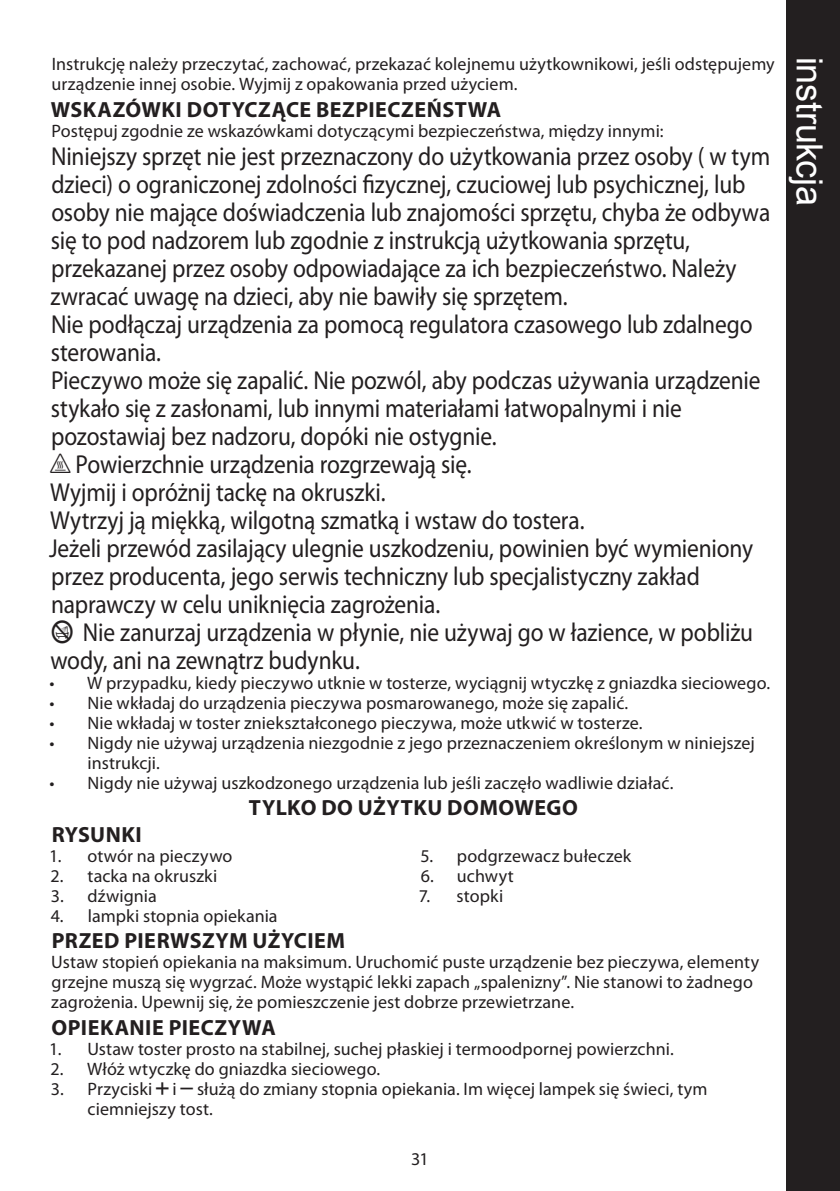
<style>
.page{position:relative;width:840px;height:1191px;background:#fff}
.page>*{position:absolute;margin:0;border:0;box-sizing:border-box;transform-origin:0 0}
.t1{font:36px "Arial";letter-spacing:-.01em;color:#fff}
.t2{font:26px/28px "Myriad Pro";letter-spacing:-.01em;color:#231f20;scale:.9 1}
.t3{font:700 22px "Myriad Pro";letter-spacing:.025em;color:#231f20}
.t4{font:18px/20px "Myriad Pro";letter-spacing:.005em;color:#231f20}
.s1{font-family:"Myriad IS Otext"}
.s2{font-family:"Myriad Graphics"}
</style>
<div class="page">
<div style="left:785px;top:0;width:54px;height:1191px;background:#231f20"></div>
<p class="t4" style="left:52px;top:54px;width:724px">Instrukcję należy przeczytać, zachować, przekazać kolejnemu użytkownikowi, jeśli odstępujemy urządzenie innej osobie. Wyjmij z opakowania przed użyciem.</p>
<p class="t3" style="left:51px;top:97px;width:452px">WSKAZÓWKI DOTYCZĄCE BEZPIECZEŃSTWA</p>
<p class="t4" style="left:51px;top:121px;width:613px">Postępuj zgodnie ze wskazówkami dotyczącymi bezpieczeństwa, między innymi:</p>
<p class="t2" style="left:49px;top:142px;width:802px">Niniejszy sprzęt nie jest przeznaczony do użytkowania przez osoby ( w tym dzieci) o ograniczonej zdolności fizycznej, czuciowej lub psychicznej, lub osoby nie mające doświadczenia lub znajomości sprzętu, chyba że odbywa się to pod nadzorem lub zgodnie z instrukcją użytkowania sprzętu, przekazanej przez osoby odpowiadające za ich bezpieczeństwo. Należy zwracać uwagę na dzieci, aby nie bawiły się sprzętem.<br>Nie podłączaj urządzenia za pomocą regulatora czasowego lub zdalnego sterowania.<br>Pieczywo może się zapalić. Nie pozwól, aby podczas używania urządzenie stykało się z zasłonami, lub innymi materiałami łatwopalnymi i nie pozostawiaj bez nadzoru, dopóki nie ostygnie.<br><span class="s1">h</span> Powierzchnie urządzenia rozgrzewają się.<br>Wyjmij i opróżnij tackę na okruszki.<br>Wytrzyj ją miękką, wilgotną szmatką i wstaw do tostera.<br>Jeżeli przewód zasilający ulegnie uszkodzeniu, powinien być wymieniony przez producenta, jego serwis techniczny lub specjalistyczny zakład naprawczy w celu uniknięcia zagrożenia.<br><span class="s1">b</span> Nie zanurzaj urządzenia w płynie, nie używaj go w łazience, w pobliżu wody, ani na zewnątrz budynku.</p>
<p class="t4" style="left:50px;top:673px;width:721px">• W przypadku, kiedy pieczywo utknie w tosterze, wyciągnij wtyczkę z gniazdka sieciowego.</p>
<p class="t4" style="left:50px;top:693px;width:580px">• Nie wkładaj do urządzenia pieczywa posmarowanego, może się zapalić.</p>
<p class="t4" style="left:50px;top:713px;width:594px">• Nie wkładaj w toster zniekształconego pieczywa, może utkwić w tosterze.</p>
<p class="t4" style="left:88px;top:733px;width:668px;text-indent:-38px">• Nigdy nie używaj urządzenia niezgodnie z jego przeznaczeniem określonym w niniejszej instrukcji.</p>
<p class="t4" style="left:50px;top:773px;width:625px">• Nigdy nie używaj uszkodzonego urządzenia lub jeśli zaczęło wadliwie działać.</p>
<p class="t3" style="left:249px;top:795px;width:330px">TYLKO DO UŻYTKU DOMOWEGO</p>
<p class="t3" style="left:52px;top:822px;width:91px">RYSUNKI</p>
<p class="t4" style="left:49px;top:845px;width:184px">1. otwór na pieczywo</p>
<p class="t4" style="left:50px;top:865px;width:168px">2. tacka na okruszki</p>
<p class="t4" style="left:51px;top:885px;width:107px">3. dźwignia</p>
<p class="t4" style="left:51px;top:905px;width:228px">4. lampki stopnia opiekania</p>
<p class="t4" style="left:420px;top:845px;width:212px">5. podgrzewacz bułeczek</p>
<p class="t4" style="left:420px;top:865px;width:95px">6. uchwyt</p>
<p class="t4" style="left:418px;top:885px;width:86px">7. stopki</p>
<p class="t3" style="left:52px;top:928px;width:295px">PRZED PIERWSZYM UŻYCIEM</p>
<p class="t4" style="left:51px;top:952px;width:709px">Ustaw stopień opiekania na maksimum. Uruchomić puste urządzenie bez pieczywa, elementy grzejne muszą się wygrzać. Może wystąpić lekki zapach „spalenizny”. Nie stanowi to żadnego zagrożenia. Upewnij się, że pomieszczenie jest dobrze przewietrzane.</p>
<p class="t3" style="left:52px;top:1014px;width:226px">OPIEKANIE PIECZYWA</p>
<p class="t4" style="left:49px;top:1038px;width:625px">1. Ustaw toster prosto na stabilnej, suchej płaskiej i termoodpornej powierzchni.</p>
<p class="t4" style="left:50px;top:1058px;width:331px">2. Włóż wtyczkę do gniazdka sieciowego.</p>
<p class="t4" style="left:88px;top:1078px;width:621px;text-indent:-37px">3. Przyciski <span class="s2">+</span> i <span class="s2">-</span> służą do zmiany stopnia opiekania. Im więcej lampek się świeci, tym ciemniejszy tost.</p>
<p class="t4" style="left:411px;top:1148px;width:19px">31</p>
<h1 class="t1" style="left:822px;top:57px;width:151px;rotate:90deg">instrukcja</h1>
</div>
